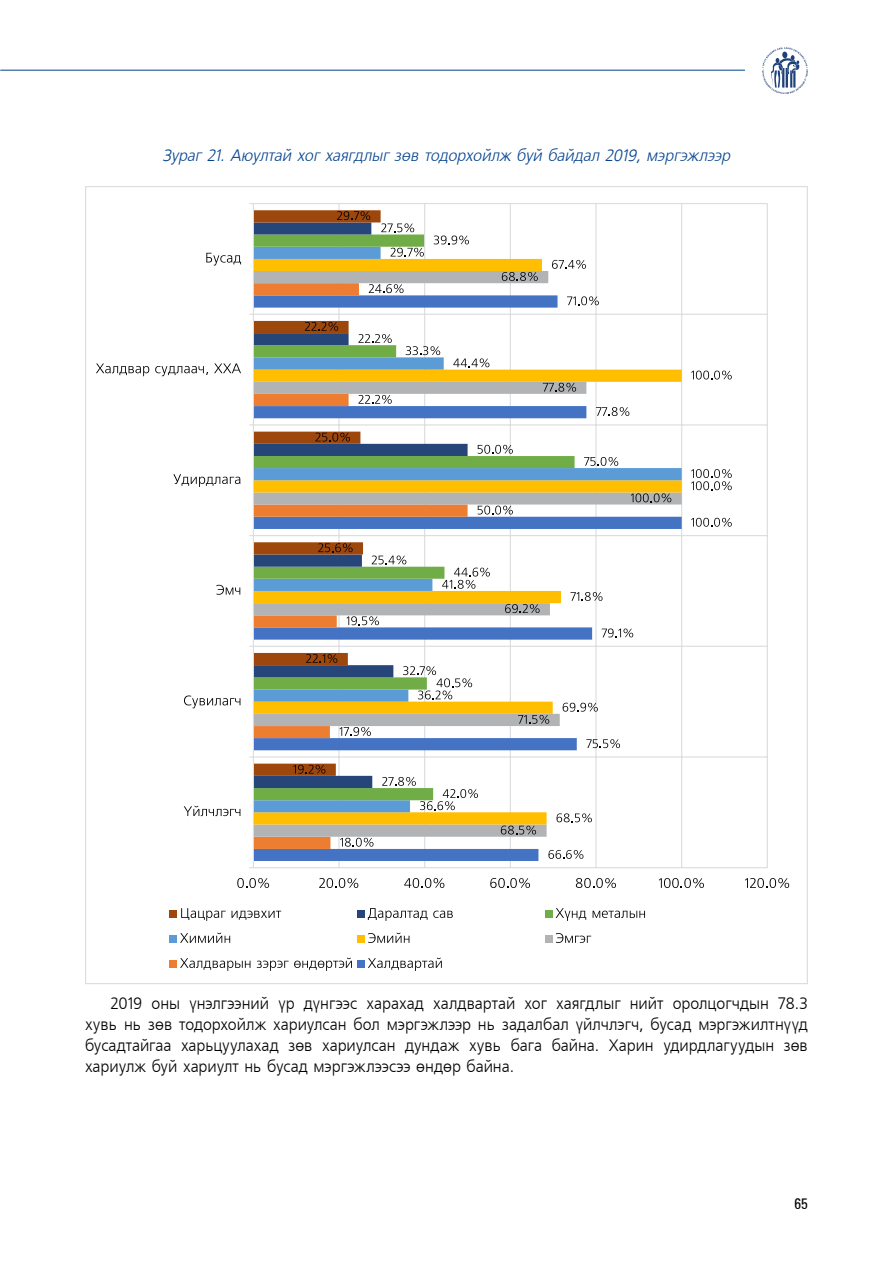
<style>
.page{position:relative;width:893px;height:1263px;background:#fff}
.page>*{position:absolute;margin:0;border:0;box-sizing:border-box;transform-origin:0 0}
.t1{font:16.5px/21px "MAK Freeset";letter-spacing:-.005em;color:#000;text-align:justify;scale:.95 1}
.t2{font:italic 16.5px "MAK Freeset";letter-spacing:-.01em;color:#03428e;scale:.95 1}
.t3{font:condensed 15px "Univers LTCYR";color:#000}
</style>
<div class="page">
<hr style="left:0;top:70px;width:745px;height:1px;background:#03428e">
<svg style="left:762px;top:47px;width:46px;height:47px"></svg>
<hr style="left:767px;top:204px;width:1px;height:664px;background:#dcddde">
<hr style="left:681px;top:204px;width:1px;height:664px;background:#dcddde">
<hr style="left:595px;top:204px;width:2px;height:664px;background:#dcddde">
<hr style="left:510px;top:204px;width:1px;height:664px;background:#dcddde">
<hr style="left:424px;top:204px;width:1px;height:664px;background:#dcddde">
<hr style="left:338px;top:204px;width:2px;height:664px;background:#dcddde">
<hr style="left:253px;top:203px;width:514px;height:1px;background:#dcddde">
<hr style="left:253px;top:314px;width:514px;height:1px;background:#dcddde">
<hr style="left:253px;top:424px;width:514px;height:1px;background:#dcddde">
<hr style="left:253px;top:535px;width:514px;height:1px;background:#dcddde">
<hr style="left:253px;top:646px;width:514px;height:1px;background:#dcddde">
<hr style="left:253px;top:756px;width:514px;height:1px;background:#dcddde">
<hr style="left:253px;top:867px;width:514px;height:1px;background:#dcddde">
<svg style="left:254px;top:837px;width:343px;height:24px"></svg>
<svg style="left:254px;top:824px;width:343px;height:13px;fill:#b1b3b5"></svg>
<svg style="left:254px;top:247px;width:428px;height:565px"></svg>
<svg style="left:254px;top:247px;width:321px;height:553px"></svg>
<svg style="left:254px;top:229px;width:214px;height:559px"></svg>
<svg style="left:254px;top:210px;width:127px;height:566px"></svg>
<hr style="left:253px;top:204px;width:1px;height:664px;background:#dcddde">
<svg style="left:548px;top:850px;width:35px;height:9px"></svg>
<svg style="left:586px;top:739px;width:34px;height:9px"></svg>
<svg style="left:602px;top:628px;width:31px;height:9px"></svg>
<svg style="left:691px;top:518px;width:41px;height:9px"></svg>
<svg style="left:596px;top:407px;width:33px;height:9px"></svg>
<svg style="left:567px;top:296px;width:32px;height:9px"></svg>
<svg style="left:340px;top:838px;width:33px;height:9px"></svg>
<svg style="left:339px;top:727px;width:32px;height:9px"></svg>
<svg style="left:346px;top:616px;width:33px;height:9px"></svg>
<svg style="left:478px;top:506px;width:35px;height:8px"></svg>
<svg style="left:358px;top:395px;width:34px;height:9px"></svg>
<svg style="left:369px;top:284px;width:35px;height:9px"></svg>
<svg style="left:501px;top:826px;width:35px;height:8px"></svg>
<svg style="left:518px;top:715px;width:31px;height:9px"></svg>
<svg style="left:505px;top:604px;width:35px;height:9px"></svg>
<svg style="left:631px;top:493px;width:40px;height:9px"></svg>
<svg style="left:543px;top:383px;width:33px;height:9px"></svg>
<svg style="left:502px;top:272px;width:36px;height:9px"></svg>
<svg style="left:556px;top:813px;width:36px;height:9px"></svg>
<svg style="left:563px;top:703px;width:35px;height:9px"></svg>
<svg style="left:570px;top:592px;width:32px;height:9px"></svg>
<svg style="left:691px;top:371px;width:41px;height:8px"></svg>
<svg style="left:552px;top:260px;width:34px;height:9px"></svg>
<svg style="left:691px;top:469px;width:41px;height:21px"></svg>
<svg style="left:453px;top:358px;width:36px;height:9px"></svg>
<svg style="left:390px;top:248px;width:34px;height:9px"></svg>
<svg style="left:442px;top:568px;width:48px;height:21px"></svg>
<svg style="left:584px;top:457px;width:34px;height:9px"></svg>
<svg style="left:406px;top:346px;width:34px;height:9px"></svg>
<svg style="left:434px;top:236px;width:35px;height:8px"></svg>
<svg style="left:382px;top:777px;width:96px;height:33px"></svg>
<svg style="left:403px;top:666px;width:69px;height:33px"></svg>
<svg style="left:372px;top:555px;width:34px;height:9px"></svg>
<svg style="left:478px;top:445px;width:35px;height:9px"></svg>
<svg style="left:358px;top:334px;width:34px;height:9px"></svg>
<svg style="left:381px;top:223px;width:33px;height:9px"></svg>
<svg style="left:293px;top:765px;width:32px;height:9px"></svg>
<svg style="left:306px;top:654px;width:31px;height:9px"></svg>
<svg style="left:318px;top:543px;width:35px;height:9px"></svg>
<svg style="left:315px;top:433px;width:35px;height:8px"></svg>
<svg style="left:305px;top:322px;width:33px;height:9px"></svg>
<svg style="left:337px;top:211px;width:33px;height:9px"></svg>
<svg style="left:237px;top:878px;width:32px;height:10px"></svg>
<svg style="left:319px;top:878px;width:39px;height:10px"></svg>
<svg style="left:404px;top:878px;width:40px;height:10px"></svg>
<svg style="left:490px;top:878px;width:40px;height:10px"></svg>
<svg style="left:576px;top:878px;width:40px;height:10px"></svg>
<svg style="left:659px;top:878px;width:45px;height:10px"></svg>
<svg style="left:745px;top:878px;width:44px;height:10px"></svg>
<svg style="left:184px;top:806px;width:56px;height:10px"></svg>
<svg style="left:184px;top:695px;width:56px;height:13px"></svg>
<svg style="left:216px;top:585px;width:24px;height:10px"></svg>
<svg style="left:173px;top:474px;width:67px;height:13px"></svg>
<svg style="left:96px;top:363px;width:53px;height:13px"></svg>
<svg style="left:155px;top:366px;width:53px;height:10px"></svg>
<svg style="left:214px;top:363px;width:27px;height:10px"></svg>
<svg style="left:206px;top:253px;width:35px;height:12px"></svg>
<div style="left:170px;top:910px;width:7px;height:8px;background:#9e470d"></div>
<svg style="left:181px;top:908px;width:45px;height:13px"></svg>
<svg style="left:232px;top:911px;width:49px;height:9px"></svg>
<div style="left:357px;top:910px;width:7px;height:8px;background:#264578"></div>
<svg style="left:368px;top:908px;width:85px;height:13px"></svg>
<div style="left:545px;top:910px;width:7px;height:8px;background:#70ad47"></div>
<svg style="left:556px;top:908px;width:30px;height:13px"></svg>
<svg style="left:593px;top:911px;width:52px;height:7px"></svg>
<div style="left:170px;top:935px;width:7px;height:8px;background:#5c9cd6"></div>
<svg style="left:180px;top:932px;width:50px;height:11px"></svg>
<div style="left:357px;top:935px;width:7px;height:8px;background:#ffbf00"></div>
<svg style="left:368px;top:932px;width:41px;height:11px"></svg>
<div style="left:545px;top:935px;width:7px;height:8px;background:#b1b3b5"></div>
<svg style="left:556px;top:933px;width:35px;height:10px"></svg>
<div style="left:170px;top:960px;width:7px;height:8px;background:#ed7d30"></div>
<svg style="left:180px;top:958px;width:70px;height:13px"></svg>
<svg style="left:257px;top:957px;width:95px;height:14px"></svg>
<div style="left:357px;top:960px;width:7px;height:8px;background:#4573c4"></div>
<svg style="left:368px;top:957px;width:74px;height:14px"></svg>
<p class="t2" style="left:163px;top:147px;width:599px">Зураг 21. Аюултай хог хаягдлыг зөв тодорхойлж буй байдал 2019, мэргэжлээр</p>
<p class="t1" style="left:85px;top:994px;width:762px;text-indent:26px">2019 оны үнэлгээний үр дүнгээс харахад халдвартай хог хаягдлыг нийт оролцогчдын 78.3 хувь нь зөв тодорхойлж хариулсан бол мэргэжлээр нь задалбал үйлчлэгч, бусад мэргэжилтнүүд бусадтайгаа харьцуулахад зөв хариулсан дундаж хувь бага байна. Харин удирдлагуудын зөв хариулж буй хариулт нь бусад мэргэжлээсээ өндөр байна.</p>
<p class="t3" style="left:795px;top:1194px;width:15px">65</p>
</div>
